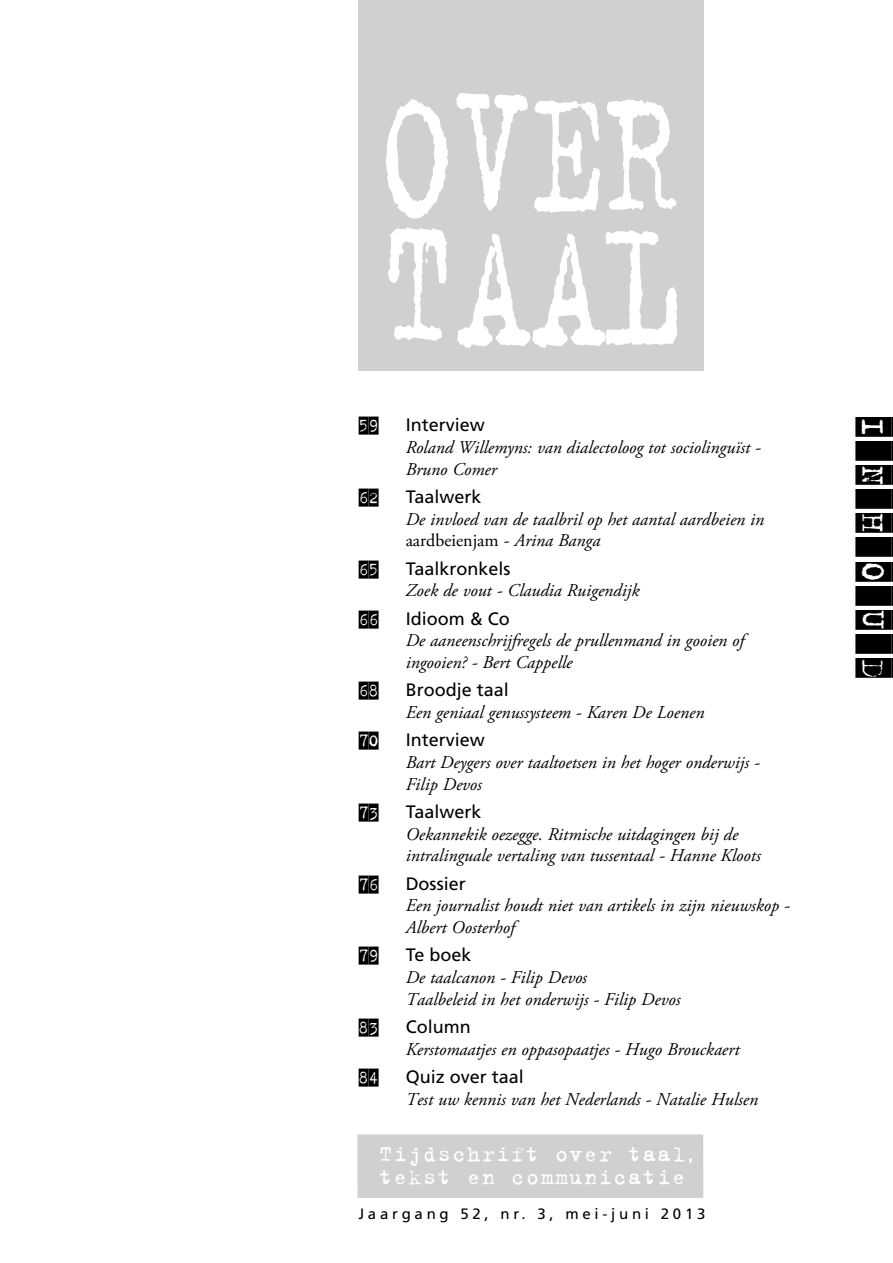
<style>
.page{position:relative;width:893px;height:1263px;background:#fff}
.page>*{position:absolute;margin:0;border:0;box-sizing:border-box;transform-origin:0 0}
.t1{font:195px "Trixie";color:#fff;scale:.7 1}
.t2{font:36px "Trixie Cameo";color:#000}
.t3{font:24px/22.5px "Trixie";letter-spacing:.06em;color:#fff}
.t4{font:italic 18px/21.8px "Adobe Garamond Pro";color:#000}
.t5{font:18px "Frutiger LT Std";color:#000}
.t6{font:18px "Trixie Cameo";color:#000}
.t7{font:15px "Frutiger LT Std";letter-spacing:.25em;color:#000}
.s1{font-style:normal}
.s2{font-size:13.5px}
</style>
<div class="page">
<div style="left:358px;top:0;width:346px;height:371px;background:#cfd0d0"></div>
<div style="left:357px;top:1134px;width:346px;height:64px;background:#cfd0d0"></div>
<h1 class="t1" style="left:380px;top:25px;width:431px">OVER</h1>
<h1 class="t1" style="left:380px;top:157px;width:431px">TAAL</h1>
<p class="t6" style="left:359px;top:416px;width:21px">59</p>
<p class="t5" style="left:406px;top:414px;width:81px">Interview</p>
<p class="t4" style="left:406px;top:437px;width:357px">Roland Willemyns: van dialectoloog tot sociolinguïst -<br>Bruno Comer</p>
<p class="t6" style="left:359px;top:488px;width:21px">62</p>
<p class="t5" style="left:406px;top:486px;width:77px">Taalwerk</p>
<p class="t4" style="left:406px;top:508px;width:360px">De invloed van de taalbril op het aantal aardbeien in <span class="s1">aardbeienjam</span> - Arina Banga</p>
<p class="t6" style="left:359px;top:560px;width:21px">65</p>
<p class="t5" style="left:406px;top:558px;width:106px">Taalkronkels</p>
<p class="t4" style="left:406px;top:580px;width:235px">Zoek de vout - Claudia Ruigendijk</p>
<p class="t6" style="left:359px;top:609px;width:21px">66</p>
<p class="t5" style="left:406px;top:608px;width:106px">Idioom &amp; Co</p>
<p class="t4" style="left:406px;top:630px;width:340px">De aaneenschrijfregels de prullenmand in gooien of ingooien? - Bert Cappelle</p>
<p class="t6" style="left:359px;top:681px;width:21px">68</p>
<p class="t5" style="left:406px;top:679px;width:105px">Broodje taal</p>
<p class="t4" style="left:406px;top:702px;width:300px">Een geniaal genussysteem - Karen De Loenen</p>
<p class="t6" style="left:359px;top:731px;width:21px">70</p>
<p class="t5" style="left:406px;top:729px;width:81px">Interview</p>
<p class="t4" style="left:406px;top:752px;width:356px">Bart Deygers over taaltoetsen in het hoger onderwijs -<br>Filip Devos</p>
<p class="t6" style="left:359px;top:803px;width:21px">73</p>
<p class="t5" style="left:406px;top:801px;width:77px">Taalwerk</p>
<p class="t4" style="left:406px;top:823px;width:357px">Oekannekik oezegge. Ritmische uitdagingen bij de intralinguale vertaling van tussentaal - Hanne Kloots</p>
<p class="t6" style="left:359px;top:875px;width:21px">76</p>
<p class="t5" style="left:406px;top:873px;width:62px">Dossier</p>
<p class="t4" style="left:406px;top:895px;width:386px">Een journalist houdt niet van artikels in zijn nieuwskop -<br>Albert Oosterhof</p>
<p class="t6" style="left:359px;top:946px;width:21px">79</p>
<p class="t5" style="left:406px;top:944px;width:67px">Te boek</p>
<p class="t4" style="left:406px;top:967px;width:276px">De taalcanon - Filip Devos<br>Taalbeleid in het onderwijs - Filip Devos</p>
<p class="t6" style="left:359px;top:1018px;width:21px">83</p>
<p class="t5" style="left:406px;top:1016px;width:66px">Column</p>
<p class="t4" style="left:406px;top:1039px;width:335px">Kerstomaatjes en oppasopaatjes - Hugo Brouckaert</p>
<p class="t6" style="left:359px;top:1068px;width:21px">84</p>
<p class="t5" style="left:406px;top:1066px;width:120px">Quiz over taal</p>
<p class="t4" style="left:406px;top:1089px;width:354px">Test uw kennis van het Nederlands - Natalie Hulsen</p>
<h3 class="t3" style="left:379px;top:1142px;width:316px">Tijdschrift over taal<span class="s2">, </span>tekst en communicatie</h3>
<p class="t7" style="left:358px;top:1205px;width:349px">Jaargang 52, nr. 3, mei-juni 2013</p>
<h2 class="t2" style="left:893px;top:417px;width:262px;rotate:90deg">I N H O U D</h2>
</div>
